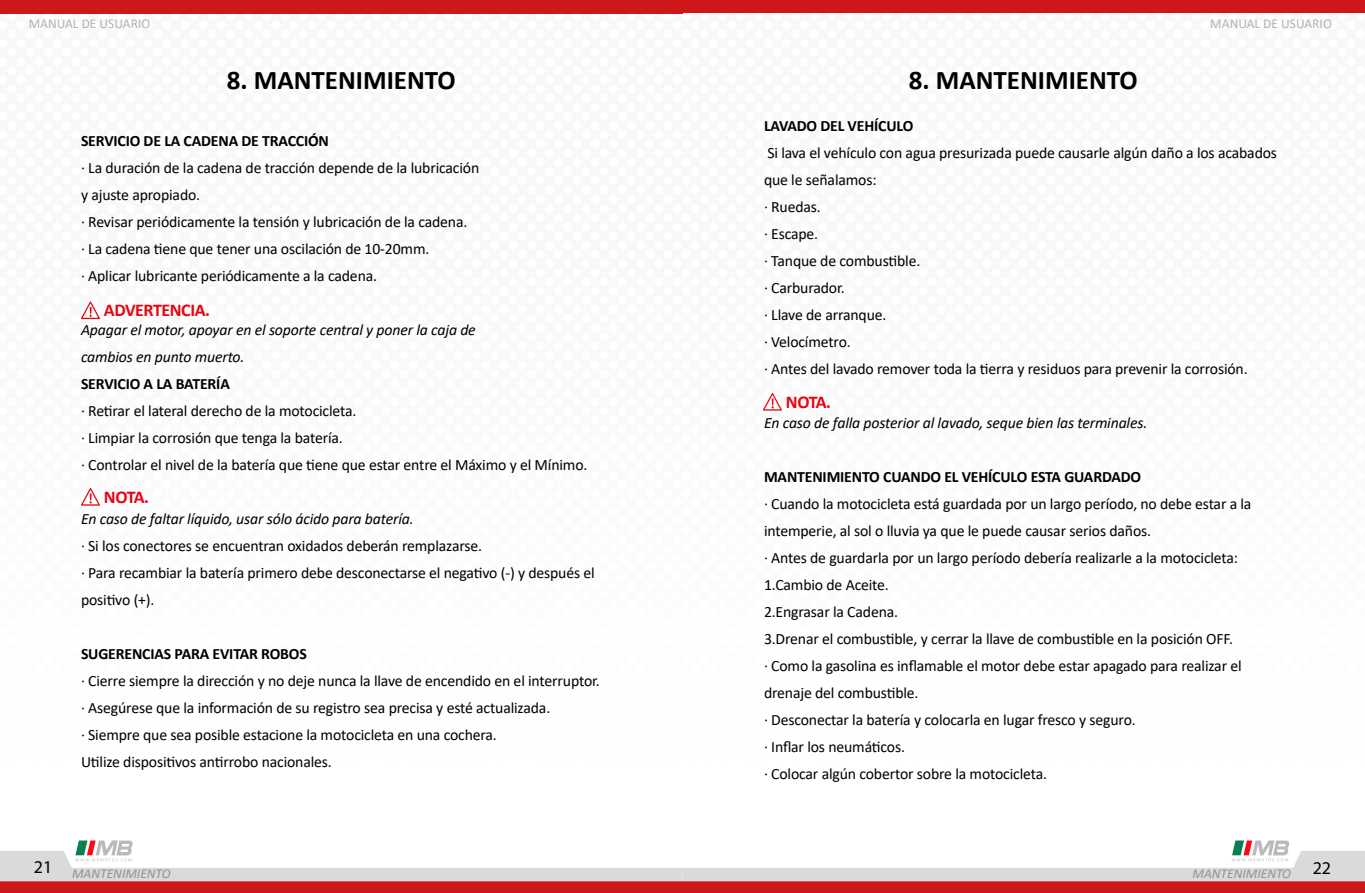
<style>
.page{position:relative;width:1365px;height:893px;background:#fff}
.page>*{position:absolute;margin:0;border:0;box-sizing:border-box;transform-origin:0 0}
.t1{font:700 27px "Calibri";color:#000}
.t2{font:700 18px "Calibri";letter-spacing:-.025em;color:#e30613}
.t3{font:18px "Myriad Pro";color:#000}
.t4{font:15.75px/27px "Calibri";letter-spacing:-.01em;color:#000}
.t5{font:italic 15.75px/27px "Calibri";letter-spacing:-.01em;color:#000}
.t6{font:700 15.75px "Calibri";letter-spacing:-.01em;color:#000}
.t7{font:13.5px "Calibri";color:#b3b2b2}
.t8{font:italic 13.5px "Calibri";color:#929292}
</style>
<div class="page">
<div style="left:0;top:881px;width:682px;height:12px;background:#cd1719"></div>
<div style="left:0;top:0;width:682px;height:14px;background:#cd1719"></div>
<div style="left:682px;top:881px;width:683px;height:12px;background:#cd1719"></div>
<div style="left:682px;top:0;width:683px;height:13px;background:#cd1719"></div>
<svg style="left:0;top:840px;width:1365px;height:41px"></svg>
<svg style="left:81px;top:301px;width:19px;height:18px"></svg>
<svg style="left:81px;top:488px;width:19px;height:18px"></svg>
<svg style="left:763px;top:393px;width:19px;height:18px"></svg>
<p class="t7" style="left:29px;top:14px;width:123px">MANUAL DE USUARIO</p>
<p class="t7" style="left:1210px;top:14px;width:123px">MANUAL DE USUARIO</p>
<h1 class="t1" style="left:227px;top:60px;width:230px">8. MANTENIMIENTO</h1>
<p class="t6" style="left:81px;top:130px;width:250px">SERVICIO DE LA CADENA DE TRACCIÓN</p>
<p class="t4" style="left:81px;top:154px;width:400px">· La duración de la cadena de tracción depende de la lubricación y ajuste apropiado.<br>· Revisar periódicamente la tensión y lubricación de la cadena.<br>· La cadena tiene que tener una oscilación de 10-20mm.<br>· Aplicar lubricante periódicamente a la cadena.</p>
<p class="t2" style="left:104px;top:297px;width:108px">ADVERTENCIA.</p>
<p class="t5" style="left:81px;top:316px;width:396px">Apagar el motor, apoyar en el soporte central y poner la caja de cambios en punto muerto.</p>
<p class="t6" style="left:81px;top:373px;width:150px">SERVICIO A LA BATERÍA</p>
<p class="t4" style="left:81px;top:397px;width:508px">· Retirar el lateral derecho de la motocicleta.<br>· Limpiar la corrosión que tenga la batería.<br>· Controlar el nivel de la batería que tiene que estar entre el Máximo y el Mínimo.</p>
<p class="t2" style="left:104px;top:484px;width:47px">NOTA.</p>
<p class="t5" style="left:81px;top:505px;width:334px">En caso de faltar líquido, usar sólo ácido para batería.</p>
<p class="t4" style="left:81px;top:532px;width:515px">· Si los conectores se encuentran oxidados deberán remplazarse.<br>· Para recambiar la batería primero debe desconectarse el negativo (-) y después el positivo (+).</p>
<p class="t6" style="left:81px;top:643px;width:227px">SUGERENCIAS PARA EVITAR ROBOS</p>
<p class="t4" style="left:81px;top:667px;width:520px">· Cierre siempre la dirección y no deje nunca la llave de encendido en el interruptor. · Asegúrese que la información de su registro sea precisa y esté actualizada.<br>· Siempre que sea posible estacione la motocicleta en una cochera.<br>Utilize dispositivos antirrobo nacionales.</p>
<h1 class="t1" style="left:909px;top:60px;width:230px">8. MANTENIMIENTO</h1>
<p class="t6" style="left:764px;top:114px;width:151px">LAVADO DEL VEHÍCULO</p>
<p class="t4" style="left:764px;top:139px;width:515px">Si lava el vehículo con agua presurizada puede causarle algún daño a los acabados que le señalamos:<br>· Ruedas.<br>· Escape.<br>· Tanque de combustible.<br>· Carburador.<br>· Llave de arranque.<br>· Velocímetro.<br>· Antes del lavado remover toda la tierra y residuos para prevenir la corrosión.</p>
<p class="t2" style="left:786px;top:389px;width:47px">NOTA.</p>
<p class="t5" style="left:764px;top:408px;width:385px">En caso de falla posterior al lavado, seque bien las terminales.</p>
<p class="t6" style="left:764px;top:465px;width:379px">MANTENIMIENTO CUANDO EL VEHÍCULO ESTA GUARDADO</p>
<p class="t4" style="left:764px;top:490px;width:489px">· Cuando la motocicleta está guardada por un largo período, no debe estar a la intemperie, al sol o lluvia ya que le puede causar serios daños.<br>· Antes de guardarla por un largo período debería realizarle a la motocicleta:<br>1.Cambio de Aceite.<br>2.Engrasar la Cadena.<br>3.Drenar el combustible, y cerrar la llave de combustible en la posición OFF.<br>· Como la gasolina es inflamable el motor debe estar apagado para realizar el drenaje del combustible.<br>· Desconectar la batería y colocarla en lugar fresco y seguro.<br>· Inflar los neumáticos.<br>· Colocar algún cobertor sobre la motocicleta.</p>
<p class="t3" style="left:34px;top:856px;width:20px">21</p>
<p class="t3" style="left:1313px;top:857px;width:20px">22</p>
<p class="t8" style="left:72px;top:864px;width:100px">MANTENIMIENTO</p>
<p class="t8" style="left:1192px;top:864px;width:100px">MANTENIMIENTO</p>
</div>
